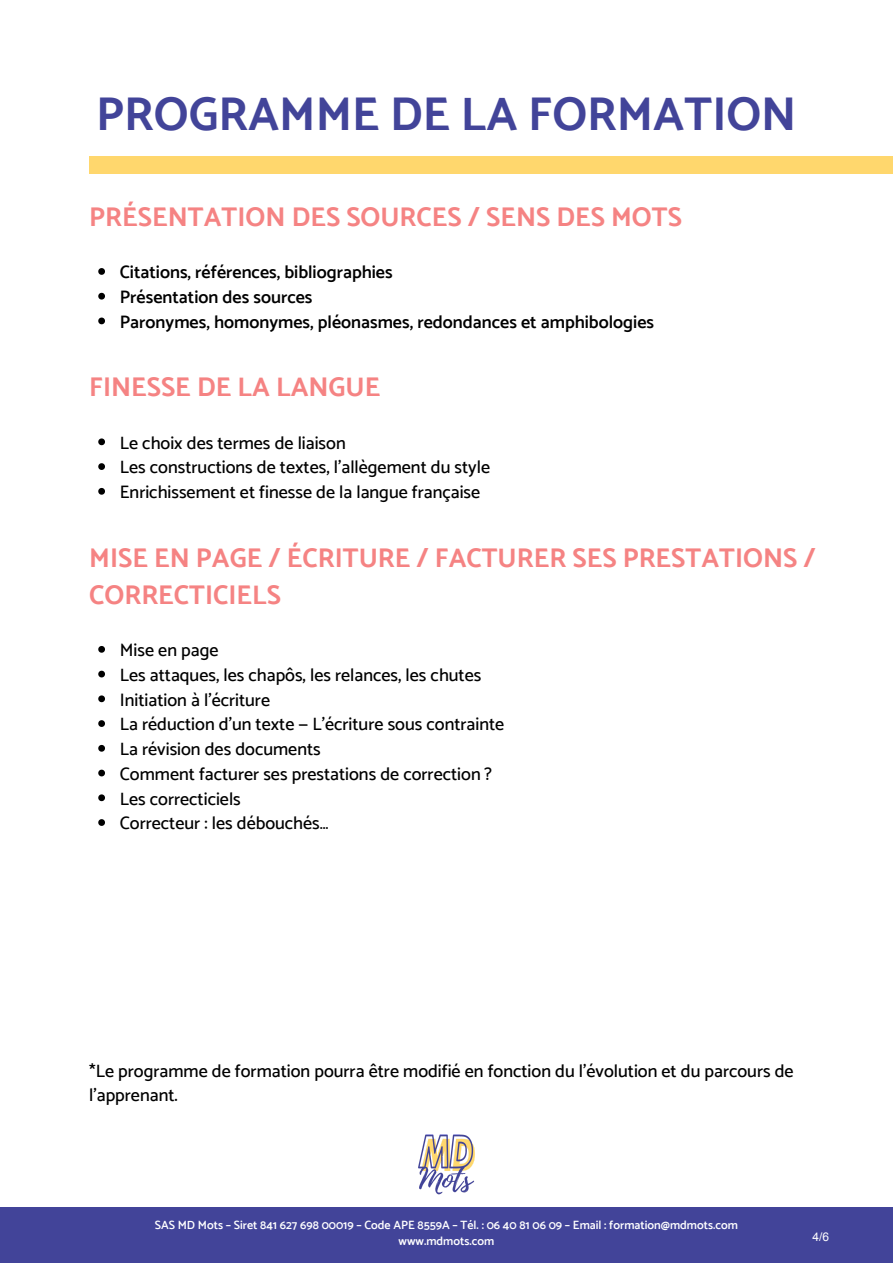
<style>
.page{position:relative;width:893px;height:1264px;background:#fff}
.page>*{position:absolute;margin:0;border:0;box-sizing:border-box;transform-origin:0 0}
.t1{font:700 47.25px "Catamaran";color:#424499}
.t2{font:700 27px/37px "Catamaran";color:#f58383}
.t3{font:500 18px/24.8px "Catamaran";color:#000}
.t4{font:600 18px/24.8px "Catamaran";color:#000}
.t5{font:600 12px/16px "Catamaran";color:#fff;text-align:center}
.t6{font:12px "Arial";color:#fff}
</style>
<div class="page">
<div style="left:0;top:1207px;width:892px;height:55px;background:#424499"></div>
<img style="left:418px;top:1134px;width:57px;height:61px">
<div style="left:89px;top:157px;width:803px;height:17px;background:#ffd76d"></div>
<svg style="left:98px;top:268px;width:7px;height:7px"></svg>
<svg style="left:98px;top:293px;width:7px;height:6px"></svg>
<svg style="left:98px;top:317px;width:7px;height:7px"></svg>
<svg style="left:98px;top:438px;width:7px;height:7px"></svg>
<svg style="left:98px;top:463px;width:7px;height:7px"></svg>
<svg style="left:98px;top:488px;width:7px;height:6px"></svg>
<svg style="left:98px;top:646px;width:7px;height:6px"></svg>
<svg style="left:98px;top:670px;width:7px;height:7px"></svg>
<svg style="left:98px;top:695px;width:7px;height:7px"></svg>
<svg style="left:98px;top:720px;width:7px;height:7px"></svg>
<svg style="left:98px;top:745px;width:7px;height:6px"></svg>
<svg style="left:98px;top:769px;width:7px;height:7px"></svg>
<svg style="left:98px;top:794px;width:7px;height:7px"></svg>
<svg style="left:98px;top:819px;width:7px;height:6px"></svg>
<h1 class="t1" style="left:96px;top:86px;width:701px">PROGRAMME DE LA FORMATION</h1>
<h2 class="t2" style="left:89px;top:198px;width:594px">PRÉSENTATION DES SOURCES / SENS DES MOTS</h2>
<p class="t4" style="left:120px;top:259px;width:535px">Citations, références, bibliographies<br>Présentation des sources<br>Paronymes, homonymes, pléonasmes, redondances et amphibologies</p>
<h2 class="t2" style="left:89px;top:368px;width:293px">FINESSE DE LA LANGUE</h2>
<p class="t3" style="left:120px;top:430px;width:372px">Le choix des termes de liaison<br>Les constructions de textes, l’allègement du style<br>Enrichissement et finesse de la langue française</p>
<h2 class="t2" style="left:89px;top:538px;width:728px">MISE EN PAGE / ÉCRITURE / FACTURER SES PRESTATIONS /<br>CORRECTICIELS</h2>
<p class="t3" style="left:120px;top:637px;width:386px">Mise en page<br>Les attaques, les chapôs, les relances, les chutes<br>Initiation à l’écriture<br>La réduction d’un texte — L’écriture sous contrainte<br>La révision des documents<br>Comment facturer ses prestations de correction ?<br>Les correcticiels<br>Correcteur : les débouchés…</p>
<p class="t3" style="left:89px;top:1058px;width:705px">*Le programme de formation pourra être modifié en fonction du l’évolution et du parcours de l’apprenant.</p>
<p class="t5" style="left:155px;top:1216px;width:584px">SAS MD Mots – Siret 841 627 698 00019 – Code APE 8559A – Tél. : 06 40 81 06 09 – Email : formation@mdmots.com www.mdmots.com</p>
<p class="t6" style="left:812px;top:1228px;width:18px">4/6</p>
</div>
